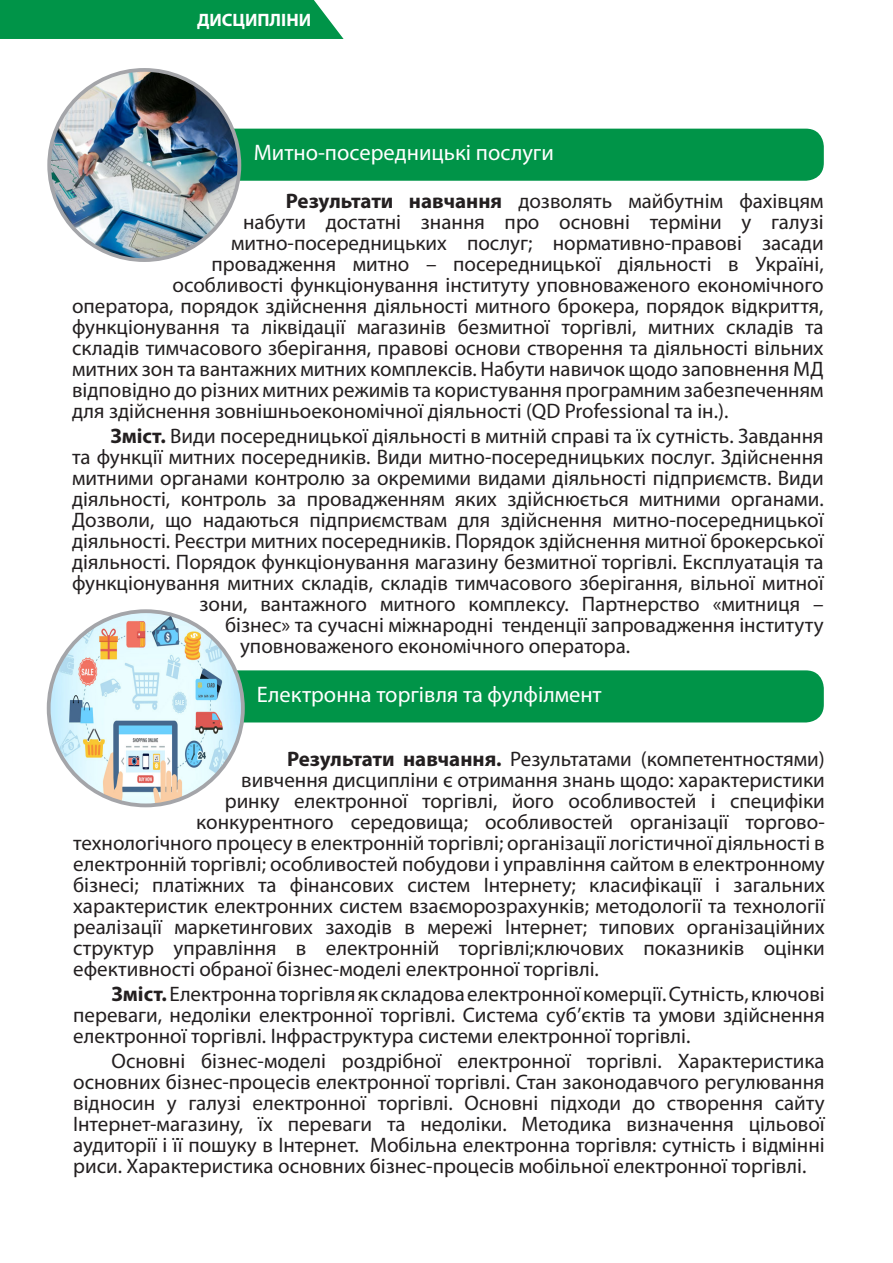
<style>
.page{position:relative;width:893px;height:1263px;background:#fff}
.page>*{position:absolute;margin:0;border:0;box-sizing:border-box;transform-origin:0 0}
.t1{font:22.5px "Myriad Pro";color:#fff}
.t2{font:21px/21px "Myriad Pro";color:#231f20;text-align:justify}
.t3{font:700 18px "Myriad Pro";color:#fff}
.s1{font-weight:700}
</style>
<div class="page">
<div style="left:0;top:0;width:344px;height:39px;background:#009448"></div>
<div style="left:184px;top:129px;width:640px;height:52px;background:#009448;border-radius:18px"></div>
<img style="left:49px;top:70px;width:190px;height:190px;border-radius:95px">
<div style="left:47px;top:68px;width:194px;height:194px;border:4px solid #a4a5a9;border-radius:50%"></div>
<div style="left:184px;top:670px;width:640px;height:52px;background:#009448;border-radius:18px"></div>
<img style="left:49px;top:611px;width:194px;height:194px;border-radius:97px">
<div style="left:47px;top:609px;width:198px;height:198px;border:4px solid #a4a5a9;border-radius:50%"></div>
<p class="t3" style="left:197px;top:8px;width:116px">ДИСЦИПЛІНИ</p>
<p class="t1" style="left:254px;top:139px;width:302px">Митно-посередницькі послуги</p>
<p class="t2" style="left:286px;top:190px;width:539px"><span class="s1">Результати навчання</span> дозволять майбутнім фахівцям</p>
<p class="t2" style="left:243px;top:211px;width:582px">набути достатні знання про основні терміни у галузі</p>
<p class="t2" style="left:231px;top:232px;width:594px">митно-посередницьких послуг; нормативно-правові засади</p>
<p class="t2" style="left:212px;top:253px;width:614px">провадження митно – посередницької діяльності в Україні,</p>
<p class="t2" style="left:173px;top:274px;width:652px">особливості функціонування інституту уповноваженого економічного</p>
<p class="t2" style="left:72px;top:295px;width:753px">оператора, порядок здійснення діяльності митного брокера, порядок відкриття,</p>
<p class="t2" style="left:72px;top:316px;width:753px">функціонування та ліквідації магазинів безмитної торгівлі, митних складів та</p>
<p class="t2" style="left:72px;top:337px;width:753px">складів тимчасового зберігання, правові основи створення та діяльності вільних</p>
<p class="t2" style="left:72px;top:358px;width:753px">митних зон та вантажних митних комплексів. Набути навичок щодо заповнення МД</p>
<p class="t2" style="left:72px;top:379px;width:753px">відповідно до різних митних режимів та користування програмним забезпеченням</p>
<p class="t2" style="left:72px;top:400px;width:658px">для здійснення зовнішньоекономічної діяльності (QD Professional та ін.).</p>
<p class="t2" style="left:110px;top:425px;width:715px"><span class="s1">Зміст.</span> Види посередницької діяльності в митній справі та їх сутність. Завдання</p>
<p class="t2" style="left:72px;top:446px;width:753px">та функції митних посередників. Види митно-посередницьких послуг. Здійснення</p>
<p class="t2" style="left:72px;top:467px;width:753px">митними органами контролю за окремими видами діяльності підприємств. Види</p>
<p class="t2" style="left:72px;top:488px;width:753px">діяльності, контроль за провадженням яких здійснюється митними органами.</p>
<p class="t2" style="left:72px;top:509px;width:753px">Дозволи, що надаються підприємствам для здійснення митно-посередницької</p>
<p class="t2" style="left:72px;top:530px;width:753px">діяльності. Реєстри митних посередників. Порядок здійснення митної брокерської</p>
<p class="t2" style="left:72px;top:551px;width:753px">діяльності. Порядок функціонування магазину безмитної торгівлі. Експлуатація та</p>
<p class="t2" style="left:72px;top:572px;width:753px">функціонування митних складів, складів тимчасового зберігання, вільної митної</p>
<p class="t2" style="left:200px;top:593px;width:625px">зони, вантажного митного комплексу. Партнерство «митниця –</p>
<p class="t2" style="left:225px;top:614px;width:600px">бізнес» та сучасні міжнародні тенденції запровадження інституту</p>
<p class="t2" style="left:240px;top:635px;width:392px">уповноваженого економічного оператора.</p>
<p class="t1" style="left:257px;top:680px;width:347px">Електронна торгівля та фулфілмент</p>
<p class="t2" style="left:287px;top:748px;width:539px"><span class="s1">Результати навчання.</span> Результатами (компетентностями)</p>
<p class="t2" style="left:241px;top:769px;width:585px">вивчення дисципліни є отримання знань щодо: характеристики</p>
<p class="t2" style="left:225px;top:790px;width:601px">ринку електронної торгівлі, його особливостей і специфіки</p>
<p class="t2" style="left:196px;top:811px;width:630px">конкурентного середовища; особливостей організації торгово-</p>
<p class="t2" style="left:73px;top:832px;width:753px">технологічного процесу в електронній торгівлі; організації логістичної діяльності в</p>
<p class="t2" style="left:73px;top:853px;width:753px">електронній торгівлі; особливостей побудови і управління сайтом в електронному</p>
<p class="t2" style="left:73px;top:874px;width:753px">бізнесі; платіжних та фінансових систем Інтернету; класифікації і загальних</p>
<p class="t2" style="left:73px;top:895px;width:753px">характеристик електронних систем взаєморозрахунків; методології та технології</p>
<p class="t2" style="left:73px;top:916px;width:753px">реалізації маркетингових заходів в мережі Інтернет; типових організаційних</p>
<p class="t2" style="left:73px;top:937px;width:753px">структур управління в електронній торгівлі;ключових показників оцінки</p>
<p class="t2" style="left:73px;top:958px;width:527px">ефективності обраної бізнес-моделі електронної торгівлі.</p>
<p class="t2" style="left:73px;top:983px;width:753px;text-indent:38px"><span class="s1">Зміст.</span> Електронна торгівля як складова електронної комерції. Сутність, ключові переваги, недоліки електронної торгівлі. Система суб’єктів та умови здійснення електронної торгівлі. Інфраструктура системи електронної торгівлі.</p>
<p class="t2" style="left:73px;top:1050px;width:753px;text-indent:38px">Основні бізнес-моделі роздрібної електронної торгівлі. Характеристика основних бізнес-процесів електронної торгівлі. Стан законодавчого регулювання відносин у галузі електронної торгівлі. Основнi пiдходи до створення сайту Інтернет-магазину, їх переваги та недоліки. Методика визначення цільової аудиторії і її пошуку в Інтернет. Мобільна електронна торгівля: сутність і відмінні риси. Характеристика основних бізнес-процесів мобільної електронної торгівлі.</p>
</div>
